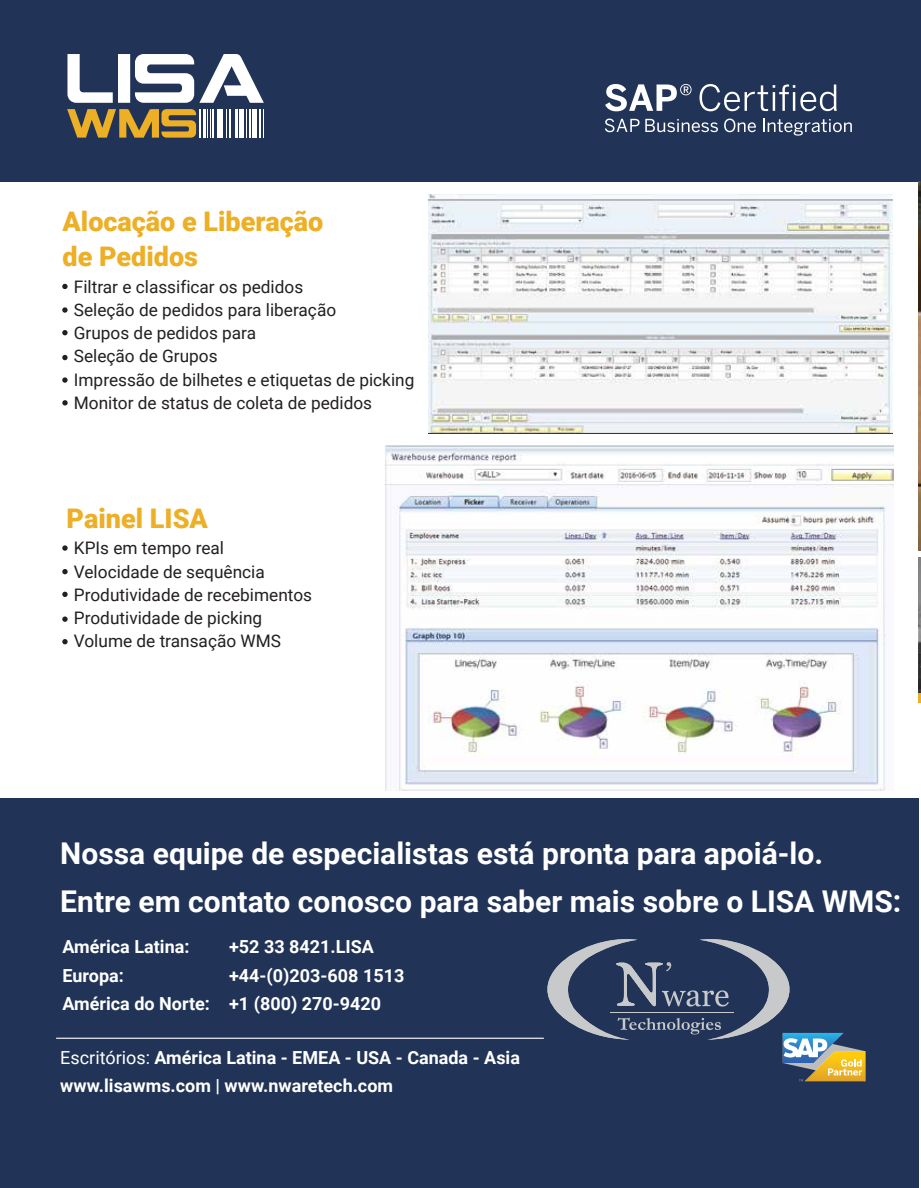
<style>
.page{position:relative;width:921px;height:1188px;background:#fff}
.page>*{position:absolute;margin:0;border:0;box-sizing:border-box;transform-origin:0 0}
.t1{font:700 30px/48px "Roboto";color:#fff}
.t2{font:900 27px/34.5px "Roboto";color:#ecaf25}
.t3{font:700 18px/28.5px "Roboto";color:#fff}
.t4{font:17.25px/23.2px "Roboto";color:#231f20}
.s1{font-weight:400}
</style>
<div class="page">
<img style="left:918px;top:557px;width:3px;height:136px">
<div style="left:916px;top:0;width:5px;height:182px;background:#213356"></div>
<svg style="left:918px;top:693px;width:3px;height:10px"></svg>
<img style="left:429px;top:195px;width:464px;height:238px">
<img style="left:384px;top:446px;width:509px;height:344px">
<svg style="left:62px;top:284px;width:6px;height:5px"></svg>
<svg style="left:62px;top:307px;width:6px;height:6px"></svg>
<svg style="left:62px;top:330px;width:6px;height:5px"></svg>
<svg style="left:62px;top:355px;width:6px;height:5px"></svg>
<svg style="left:62px;top:377px;width:6px;height:6px"></svg>
<div style="left:0;top:0;width:918px;height:182px;background:#213356"></div>
<div style="left:0;top:798px;width:918px;height:390px;background:#213356"></div>
<hr style="left:56px;top:1038px;width:488px;height:1px;background:#fff">
<svg style="left:605px;top:84px;width:87px;height:27px"></svg>
<svg style="left:699px;top:84px;width:138px;height:27px"></svg>
<svg style="left:605px;top:119px;width:113px;height:13px"></svg>
<svg style="left:724px;top:119px;width:32px;height:13px"></svg>
<svg style="left:763px;top:119px;width:89px;height:17px"></svg>
<svg style="left:67px;top:54px;width:197px;height:49px"></svg>
<svg style="left:67px;top:109px;width:129px;height:29px"></svg>
<hr style="left:199px;top:109px;width:2px;height:29px;background:#fff">
<svg style="left:207px;top:109px;width:4px;height:29px"></svg>
<svg style="left:260px;top:109px;width:4px;height:29px"></svg>
<svg style="left:226px;top:109px;width:1px;height:29px"></svg>
<svg style="left:243px;top:109px;width:7px;height:29px"></svg>
<hr style="left:203px;top:109px;width:3px;height:29px;background:#fff">
<hr style="left:235px;top:109px;width:2px;height:29px;background:#fff">
<hr style="left:239px;top:109px;width:3px;height:29px;background:#fff">
<div style="left:252px;top:109px;width:5px;height:29px;background:#fff"></div>
<div style="left:217px;top:109px;width:6px;height:29px;background:#fff"></div>
<hr style="left:212px;top:109px;width:2px;height:29px;background:#fff">
<hr style="left:229px;top:109px;width:2px;height:29px;background:#fff">
<svg style="left:62px;top:400px;width:6px;height:6px"></svg>
<svg style="left:529px;top:939px;width:336px;height:142px"></svg>
<svg style="left:62px;top:545px;width:6px;height:6px"></svg>
<svg style="left:62px;top:569px;width:6px;height:5px"></svg>
<svg style="left:62px;top:592px;width:6px;height:5px"></svg>
<svg style="left:62px;top:617px;width:6px;height:5px"></svg>
<svg style="left:62px;top:639px;width:6px;height:5px"></svg>
<img style="left:918px;top:182px;width:3px;height:368px">
<h2 class="t2" style="left:63px;top:203px;width:262px">Alocação e Liberação de Pedidos</h2>
<p class="t4" style="left:74px;top:274px;width:342px">Filtrar e classificar os pedidos<br>Seleção de pedidos para liberação<br>Grupos de pedidos para<br>Seleção de Grupos<br>Impressão de bilhetes e etiquetas de picking<br>Monitor de status de coleta de pedidos</p>
<h2 class="t2" style="left:67px;top:500px;width:143px">Painel LISA</h2>
<p class="t4" style="left:74px;top:536px;width:240px">KPIs em tempo real<br>Velocidade de sequência<br>Produtividade de recebimentos<br>Produtividade de picking<br>Volume de transação WMS</p>
<h1 class="t1" style="left:60px;top:828px;width:843px">Nossa equipe de especialistas está pronta para apoiá-lo.<br>Entre em contato conosco para saber mais sobre o LISA WMS:</h1>
<p class="t3" style="left:63px;top:932px;width:149px">América Latina:<br>Europa:<br>América do Norte:</p>
<p class="t3" style="left:60px;top:1042px;width:461px"><span class="s1">Escritórios:</span> América Latina - EMEA - USA - Canada - Asia www.lisawms.com | www.nwaretech.com</p>
<p class="t3" style="left:229px;top:932px;width:177px">+52 33 8421.LISA +44-(0)203-608 1513 +1 (800) 270-9420</p>
</div>
